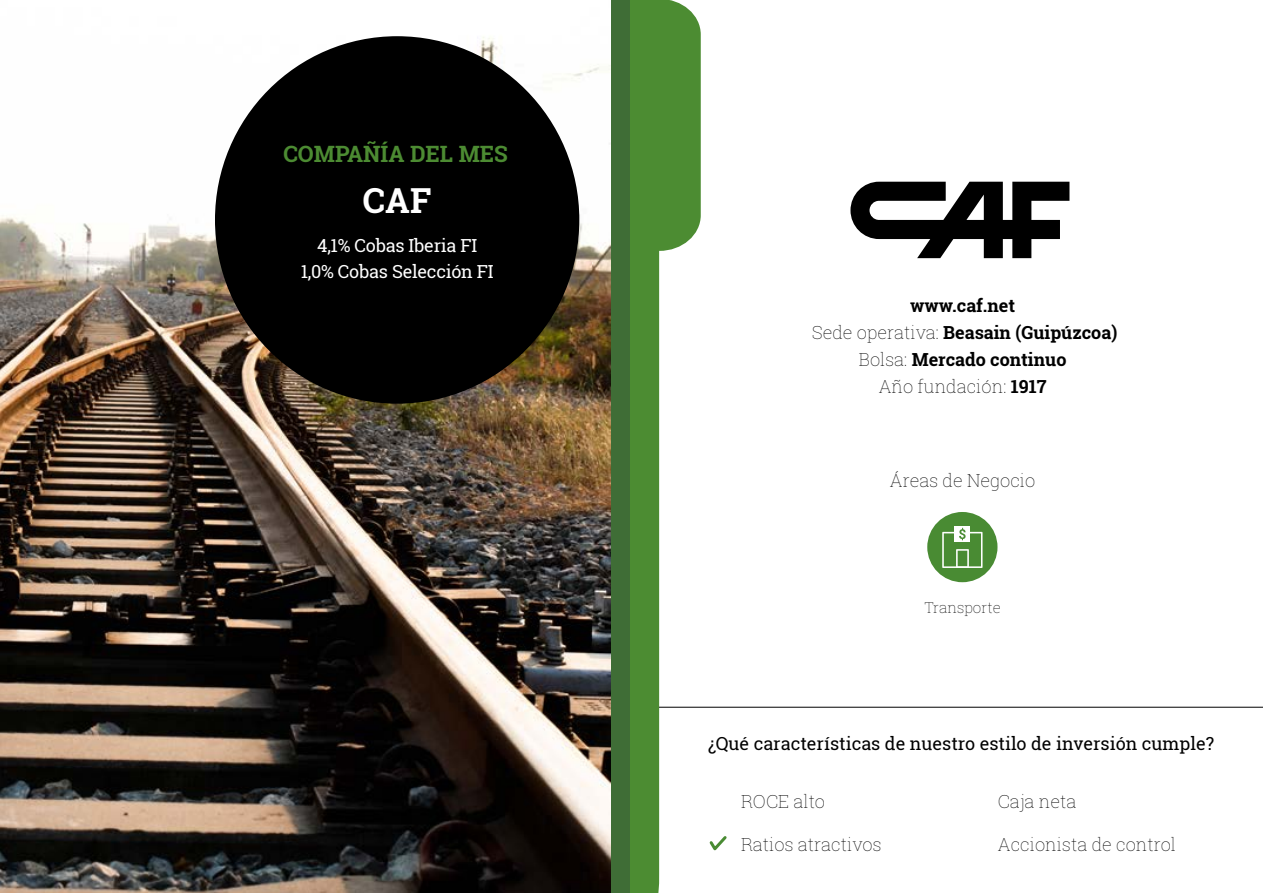
<style>
.page{position:relative;width:1263px;height:893px;background:#fff}
.page>*{position:absolute;margin:0;border:0;box-sizing:border-box;transform-origin:0 0}
.t1{font:700 34.5px "Roboto Slab";color:#fff}
.t2{font:700 22.5px "Roboto Slab";color:#4c8b32}
.t3{font:700 18px/27px "Roboto Slab";color:#000;text-align:center}
.t4{font:100 18px "Roboto Slab";color:#000}
.t5{font:18px "Roboto Slab";color:#000}
.t6{font:18px/25.5px "Roboto Slab";letter-spacing:-.015em;color:#fff;text-align:center}
.t7{font:100 15px "Roboto Slab";color:#000}
.s1{font-weight:100}
</style>
<div class="page">
<hr style="left:631px;top:707px;width:632px;height:1px;background:#000">
<div style="left:659px;top:0;width:42px;height:251px;background:#4c8c32"></div>
<div style="left:630px;top:0;width:29px;height:893px;background:#4c8c32"></div>
<div style="left:562px;top:0;width:68px;height:893px;background:#3f6d36"></div>
<img style="left:0;top:0;width:610px;height:893px">
<div style="left:215px;top:36px;width:364px;height:368px;background:#000;border-radius:50%"></div>
<svg style="left:709px;top:836px;width:18px;height:15px"></svg>
<div style="left:927px;top:512px;width:70px;height:70px;background:#498b33;border-radius:50%"></div>
<div style="left:954px;top:526px;width:16px;height:15px;background:#fff"></div>
<svg style="left:942px;top:528px;width:40px;height:40px"></svg>
<svg style="left:850px;top:182px;width:219px;height:76px"></svg>
<p class="t2" style="left:283px;top:138px;width:226px">COMPAÑÍA DEL MES</p>
<h1 class="t1" style="left:363px;top:176px;width:70px">CAF</h1>
<p class="t6" style="left:301px;top:233px;width:194px">4,1% Cobas Iberia FI<br>1,0% Cobas Selección FI</p>
<p class="t3" style="left:812px;top:292px;width:307px">www.caf.net<br><span class="s1">Sede operativa:</span> Beasain (Guipúzcoa)<br><span class="s1">Bolsa:</span> Mercado continuo<br><span class="s1">Año fundación:</span> 1917</p>
<p class="t4" style="left:890px;top:468px;width:147px">Áreas de Negocio</p>
<p class="t7" style="left:924px;top:597px;width:78px">Transporte</p>
<p class="t5" style="left:708px;top:731px;width:507px">¿Qué características de nuestro estilo de inversión cumple?</p>
<p class="t4" style="left:741px;top:789px;width:85px">ROCE alto</p>
<p class="t4" style="left:741px;top:832px;width:142px">Ratios atractivos</p>
<p class="t4" style="left:998px;top:789px;width:80px">Caja neta</p>
<p class="t4" style="left:998px;top:832px;width:180px">Accionista de control</p>
</div>
